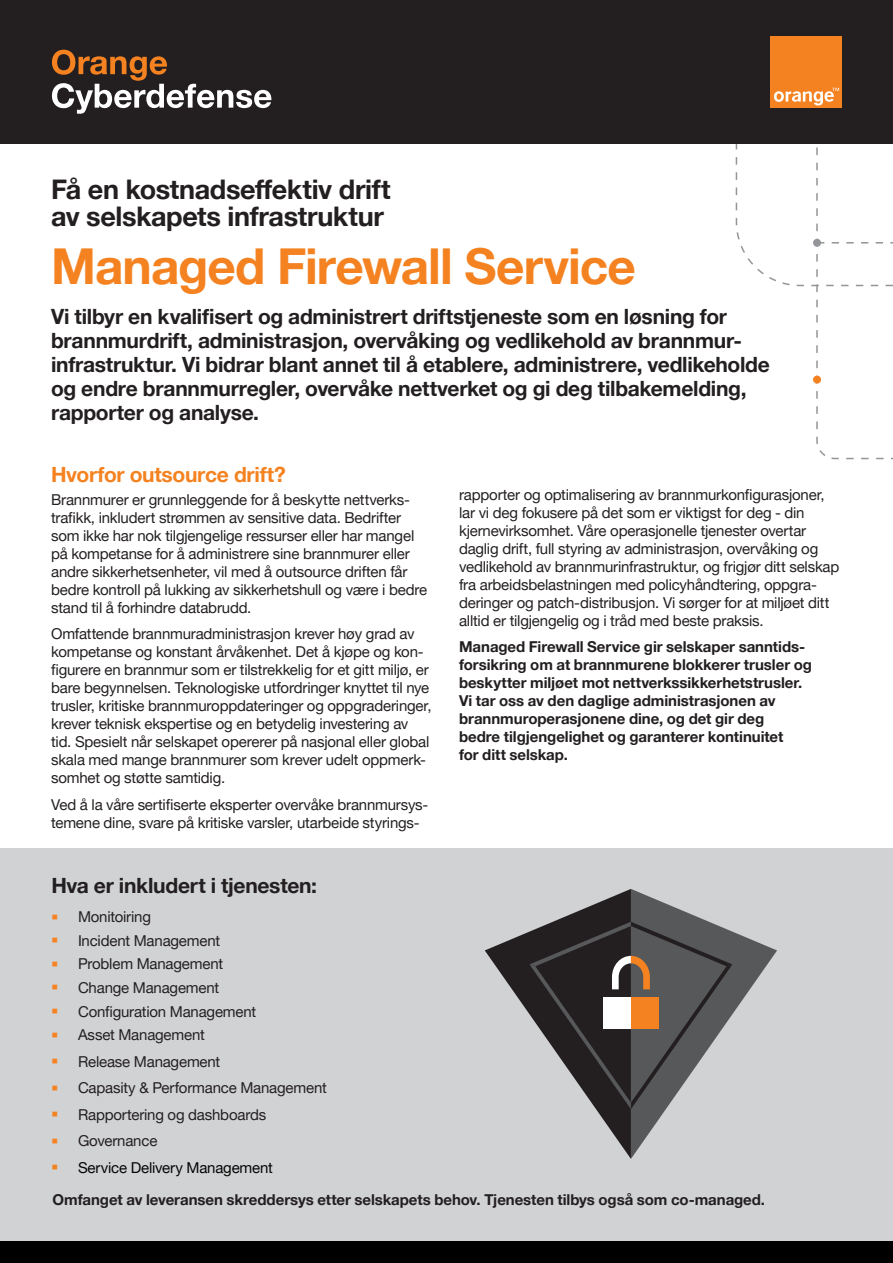
<style>
.page{position:relative;width:893px;height:1263px;background:#fff}
.page>*{position:absolute;margin:0;border:0;box-sizing:border-box;transform-origin:0 0}
.t1{font:700 49.5px "Helvetica Neue";letter-spacing:-.02em;color:#f58220}
.t2{font:700 27px/27px "Helvetica Neue";letter-spacing:-.015em;color:#231f20}
.t3{font:700 21px/24px "Helvetica Neue";letter-spacing:-.01em;color:#231f20}
.t4{font:700 21px "Helvetica Neue";letter-spacing:-.015em;color:#f58220}
.t5{font:15px/18px "Helvetica Neue";letter-spacing:-.015em;color:#231f20}
.t6{font:700 15px/18px "Helvetica Neue";letter-spacing:-.005em;color:#231f20}
.t7{font:15px "Helvetica Neue";letter-spacing:-.01em;color:#040503}
.s1{font-family:"Arial Narrow";font-size:21px;color:#f58220}
</style>
<div class="page">
<div style="left:0;top:849px;width:893px;height:414px;background:#d1d2d4"></div>
<svg style="left:485px;top:889px;width:292px;height:270px"></svg>
<div style="left:0;top:1242px;width:893px;height:21px;background:#000001"></div>
<div style="left:0;top:0;width:893px;height:144px;background:#231f20"></div>
<svg style="left:736px;top:36px;width:157px;height:424px"></svg>
<svg style="left:52px;top:50px;width:219px;height:64px"></svg>
<h2 class="t2" style="left:51px;top:176px;width:341px">Få en kostnadseffektiv drift av selskapets infrastruktur</h2>
<h1 class="t1" style="left:51px;top:236px;width:586px">Managed Firewall Service</h1>
<p class="t3" style="left:51px;top:305px;width:720px">Vi tilbyr en kvalifisert og administrert driftstjeneste som en løsning for brannmurdrift, administrasjon, overvåking og vedlikehold av brannmur&shy;infrastruktur. Vi bidrar blant annet til å etablere, administrere, vedlikeholde og endre brannmurregler, overvåke nettverket og gi deg tilbakemelding, rapporter og analyse.</p>
<h3 class="t4" style="left:51px;top:462px;width:236px">Hvorfor outsource drift?</h3>
<p class="t5" style="left:51px;top:490px;width:378px">Brannmurer er grunnleggende for å beskytte nettverks&shy;trafikk, inkludert strømmen av sensitive data. Bedrifter som ikke har nok tilgjengelige ressurser eller har mangel på kompetanse for å administrere sine brannmurer eller andre sikkerhetsenheter, vil med å outsource driften får bedre kontroll på lukking av sikkerhetshull og være i bedre stand til å forhindre databrudd.</p>
<p class="t5" style="left:51px;top:625px;width:382px">Omfattende brannmuradministrasjon krever høy grad av kompetanse og konstant årvåkenhet. Det å kjøpe og kon&shy;figurere en brannmur som er tilstrekkelig for et gitt miljø, er bare begynnelsen. Teknologiske utfordringer knyttet til nye trusler, kritiske brannmuroppdateringer og oppgraderinger, krever teknisk ekspertise og en betydelig investering av tid. Spesielt når selskapet opererer på nasjonal eller global skala med mange brannmurer som krever udelt oppmerk&shy;somhet og støtte samtidig.</p>
<p class="t5" style="left:51px;top:795px;width:379px">Ved å la våre sertifiserte eksperter overvåke brannmursys&shy;temene dine, svare på kritiske varsler, utarbeide styrings-</p>
<h3 class="t3" style="left:51px;top:873px;width:267px">Hva er inkludert i tjenesten:</h3>
<p class="t5" style="left:51px;top:908px;width:101px"><span class="s1">▪</span> Monitoiring</p>
<p class="t5" style="left:51px;top:931px;width:171px"><span class="s1">▪</span> Incident Management</p>
<p class="t5" style="left:51px;top:955px;width:174px"><span class="s1">▪</span> Problem Management</p>
<p class="t5" style="left:51px;top:978px;width:170px"><span class="s1">▪</span> Change Management</p>
<p class="t5" style="left:51px;top:1002px;width:207px"><span class="s1">▪</span> Configuration Management</p>
<p class="t5" style="left:51px;top:1025px;width:155px"><span class="s1">▪</span> Asset Management</p>
<p class="t5" style="left:51px;top:1052px;width:171px"><span class="s1">▪</span> Release Management</p>
<p class="t5" style="left:51px;top:1078px;width:277px"><span class="s1">▪</span> Capasity &amp; Performance Management</p>
<p class="t5" style="left:51px;top:1105px;width:217px"><span class="s1">▪</span> Rapportering og dashboards</p>
<p class="t5" style="left:51px;top:1131px;width:108px"><span class="s1">▪</span> Governance</p>
<p class="t7" style="left:51px;top:1158px;width:223px"><span class="s1">▪</span> Service Delivery Management</p>
<p class="t5" style="left:459px;top:485px;width:382px">rapporter og optimalisering av brannmurkonfigurasjoner, lar vi deg fokusere på det som er viktigst for deg - din kjernevirksomhet. Våre operasjonelle tjenester overtar daglig drift, full styring av administrasjon, overvåking og vedlikehold av brannmurinfrastruktur, og frigjør ditt selskap fra arbeidsbelastningen med policyhåndtering, oppgra&shy;deringer og patch-distribusjon. Vi sørger for at miljøet ditt alltid er tilgjengelig og i tråd med beste praksis.</p>
<p class="t6" style="left:459px;top:638px;width:354px">Managed Firewall Service gir selskaper sanntids&shy;forsikring om at brannmurene blokkerer trusler og beskytter miljøet mot nettverkssikkerhetstrusler.<br>Vi tar oss av den daglige administrasjonen av brannmuroperasjonene dine, og det gir deg<br>bedre tilgjengelighet og garanterer kontinuitet<br>for ditt selskap.</p>
<p class="t6" style="left:53px;top:1191px;width:714px">Omfanget av leveransen skreddersys etter selskapets behov. Tjenesten tilbys også som co-managed.</p>
</div>
